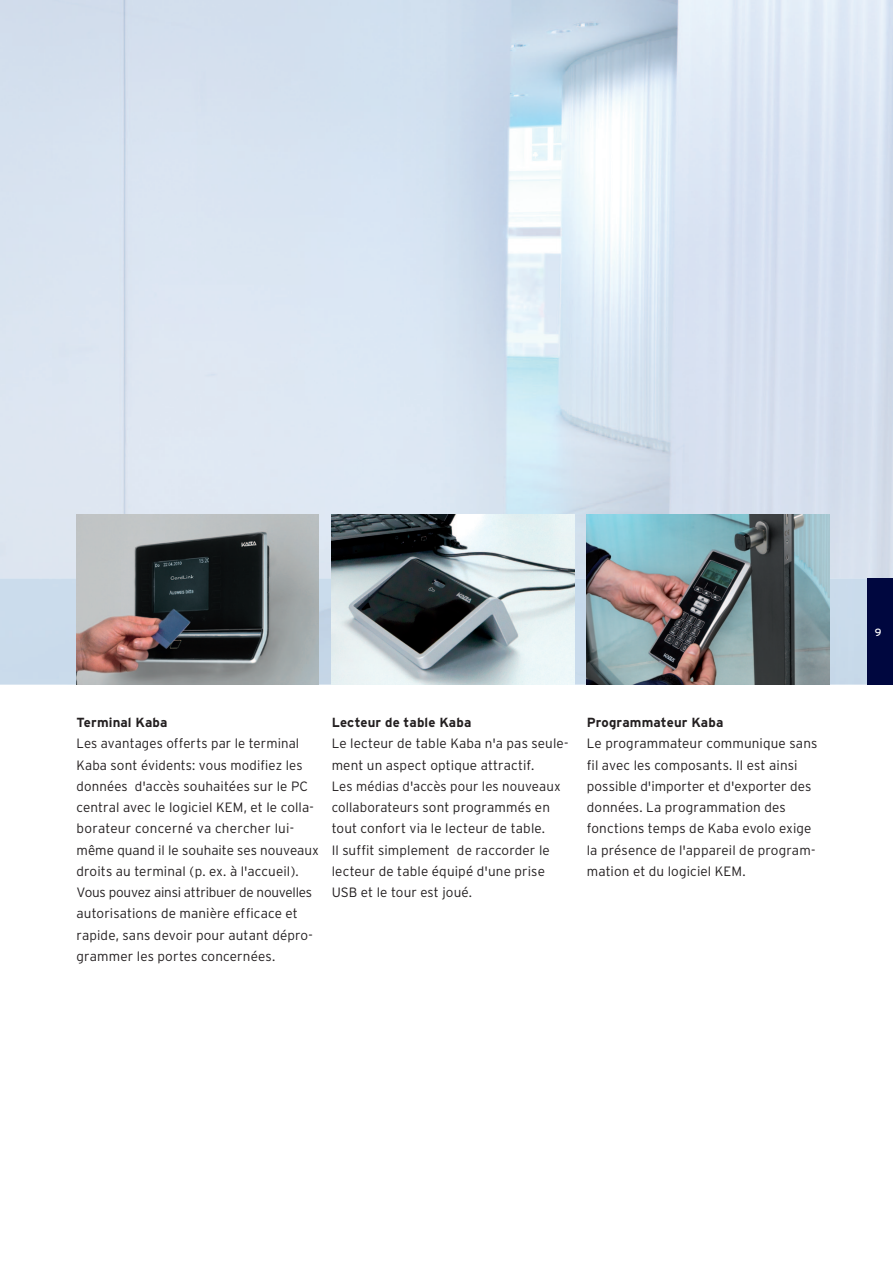
<style>
.page{position:relative;width:893px;height:1263px;background:#fff}
.page>*{position:absolute;margin:0;border:0;box-sizing:border-box;transform-origin:0 0}
.t1{font:300 13.5px/21.3px "Interstate";letter-spacing:.01em;color:#231f20}
.t2{font:700 13.2px "Interstate";letter-spacing:.01em;color:#231f20}
.t3{font:10.5px "Interstate";color:#fff}
</style>
<div class="page">
<img style="left:0;top:0;width:893px;height:578px">
<img style="left:0;top:578px;width:867px;height:107px">
<img style="left:587px;top:514px;width:242px;height:171px">
<img style="left:77px;top:514px;width:242px;height:171px">
<img style="left:332px;top:514px;width:242px;height:171px">
<div style="left:867px;top:578px;width:26px;height:107px;background:#00073f"></div>
<p class="t2" style="left:77px;top:715px;width:92px">Terminal Kaba</p>
<p class="t1" style="left:77px;top:733px;width:244px">Les avantages offerts par le terminal Kaba sont évidents: vous modifiez les données d'accès souhaitées sur le PC central avec le logiciel KEM, et le colla&shy;borateur concerné va chercher lui&shy;même quand il le souhaite ses nouveaux droits au terminal ( p. ex. à l'accueil ).<br>Vous pouvez ainsi attribuer de nouvelles autorisations de manière efficace et rapide, sans devoir pour autant dépro&shy;grammer les portes concernées.</p>
<p class="t2" style="left:332px;top:715px;width:141px">Lecteur de table Kaba</p>
<p class="t1" style="left:332px;top:733px;width:238px">Le lecteur de table Kaba n'a pas seule&shy;ment un aspect optique attractif.<br>Les médias d'accès pour les nouveaux collaborateurs sont programmés en tout confort via le lecteur de table.<br>Il suffit simplement de raccorder le lecteur de table équipé d'une prise USB et le tour est joué.</p>
<p class="t2" style="left:587px;top:715px;width:138px">Programmateur Kaba</p>
<p class="t1" style="left:587px;top:733px;width:232px">Le programmateur communique sans fil avec les composants. Il est ainsi possible d'importer et d'exporter des données. La programmation des fonctions temps de Kaba evolo exige la présence de l'appareil de program&shy;mation et du logiciel KEM.</p>
<p class="t3" style="left:873px;top:626px;width:12px">1 09</p>
</div>
